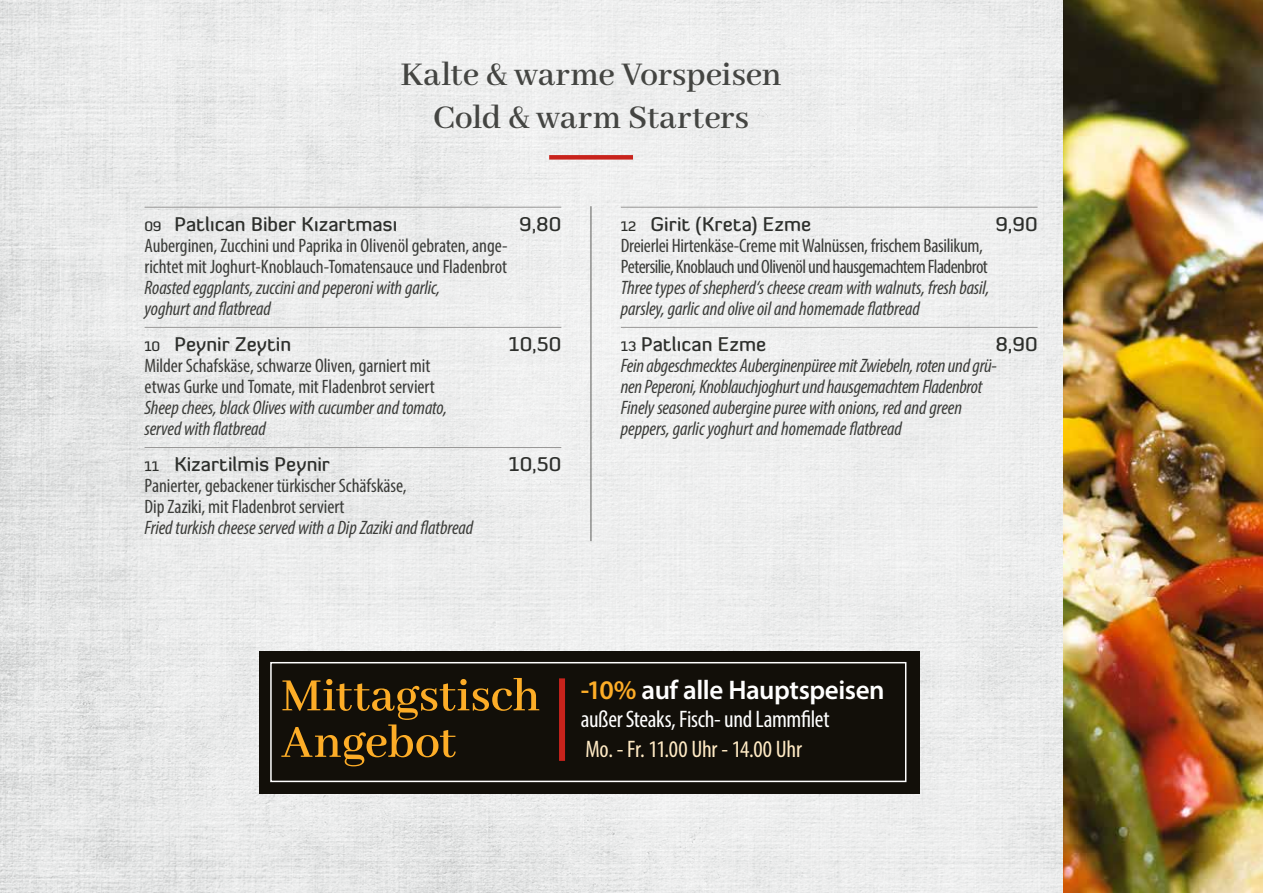
<style>
.page{position:relative;width:1263px;height:893px;background:#fff}
.page>*{position:absolute;margin:0;border:0;box-sizing:border-box;transform-origin:0 0}
.t1{font:600 51px/46.5px "Abhaya Libre";letter-spacing:-.005em;color:#fdad27}
.t2{font:600 36px/43.2px "Abhaya Libre";color:#444542;text-align:center}
.t3{font:600 27px "Myriad Pro";letter-spacing:-.015em;color:#fff}
.t4{font:condensed 24px "Myriad Pro";letter-spacing:-.015em;color:#fff}
.t5{font:condensed 24px "Myriad Pro";letter-spacing:-.01em;color:#ffeac4}
.t6{font:italic condensed 19.5px/21px "Myriad Pro";letter-spacing:-.01em;color:#3c3d3a}
.t7{font:condensed 19.5px/21px "Myriad Pro";letter-spacing:-.005em;color:#3c3d3a}
.t8{font:condensed 19.5px/21px "Myriad Pro";letter-spacing:-.025em;color:#3c3d3a}
.t9{font:500 19.5px "Diavlo";letter-spacing:.005em;color:#2d2f2c}
.s1{font-size:13.5px}
.s2{color:#fdad27}
</style>
<div class="page">
<img style="left:0;top:0;width:1063px;height:893px">
<img style="left:1063px;top:0;width:200px;height:893px">
<hr style="left:590px;top:206px;width:1px;height:335px;background:#5d5d5a">
<hr style="left:145px;top:207px;width:416px;height:1px;background:#979695">
<hr style="left:145px;top:327px;width:416px;height:1px;background:#979695">
<hr style="left:145px;top:447px;width:416px;height:1px;background:#979695">
<hr style="left:621px;top:207px;width:416px;height:1px;background:#979695">
<hr style="left:621px;top:327px;width:416px;height:1px;background:#979695">
<div style="left:549px;top:155px;width:84px;height:5px;background:#c8231c"></div>
<div style="left:259px;top:651px;width:661px;height:142px;background:#120f09"></div>
<div style="left:270px;top:662px;width:636px;height:120px;border:2px solid #fff"></div>
<div style="left:559px;top:678px;width:6px;height:83px;background:#c8231c"></div>
<h2 class="t2" style="left:400px;top:54px;width:383px">Kalte &amp; warme Vorspeisen<br>Cold &amp; warm Starters</h2>
<p class="t9" style="left:145px;top:212px;width:254px"><span class="s1">09</span> Patlıcan Biber Kızartması</p>
<p class="t9" style="left:519px;top:212px;width:44px">9,80</p>
<p class="t7" style="left:145px;top:235px;width:364px">Auberginen, Zucchini und Paprika in Olivenöl gebraten, ange&shy;richtet mit Joghurt-Knoblauch-Tomatensauce und Fladenbrot</p>
<p class="t6" style="left:145px;top:277px;width:297px">Roasted eggplants, zuccini and peperoni with garlic, yoghurt and flatbread</p>
<p class="t9" style="left:145px;top:332px;width:148px"><span class="s1">10</span> Peynir Zeytin</p>
<p class="t9" style="left:509px;top:332px;width:54px">10,50</p>
<p class="t7" style="left:145px;top:355px;width:292px">Milder Schafskäse, schwarze Oliven, garniert mit etwas Gurke und Tomate, mit Fladenbrot serviert</p>
<p class="t6" style="left:145px;top:397px;width:304px">Sheep chees, black Olives with cucumber and tomato, served with flatbread</p>
<p class="t9" style="left:145px;top:452px;width:187px"><span class="s1">11</span> Kizartilmis Peynir</p>
<p class="t9" style="left:509px;top:452px;width:54px">10,50</p>
<p class="t7" style="left:145px;top:475px;width:264px">Panierter, gebackener türkischer Schäfskäse,<br>Dip Zaziki, mit Fladenbrot serviert</p>
<p class="t6" style="left:145px;top:517px;width:330px">Fried turkish cheese served with a Dip Zaziki and flatbread</p>
<p class="t9" style="left:621px;top:212px;width:192px"><span class="s1">12</span> Girit (Kreta) Ezme</p>
<p class="t9" style="left:995px;top:212px;width:44px">9,90</p>
<p class="t8" style="left:621px;top:235px;width:368px">Dreierlei Hirtenkäse-Creme mit Walnüssen, frischem Basilikum,<br>Petersilie, Knoblauch und Olivenöl und hausgemachtem Fladenbrot</p>
<p class="t6" style="left:621px;top:277px;width:370px">Three types of shepherd‘s cheese cream with walnuts, fresh basil, parsley, garlic and olive oil and homemade flatbread</p>
<p class="t9" style="left:621px;top:332px;width:147px"><span class="s1">13</span> Patlıcan Ezme</p>
<p class="t9" style="left:995px;top:332px;width:44px">8,90</p>
<p class="t6" style="left:621px;top:355px;width:378px">Fein abgeschmecktes Auberginenpüree mit Zwiebeln, roten und grü&shy;nen Peperoni, Knoblauchjoghurt und hausgemachtem Fladenbrot Finely seasoned aubergine puree with onions, red and green peppers, garlic yoghurt and homemade flatbread</p>
<h1 class="t1" style="left:281px;top:674px;width:261px">Mittagstisch<br>Angebot</h1>
<h3 class="t3" style="left:581px;top:672px;width:305px"><span class="s2">-10%</span> auf alle Hauptspeisen</h3>
<p class="t4" style="left:581px;top:705px;width:250px">außer Steaks, Fisch- und Lammfilet</p>
<p class="t5" style="left:585px;top:734px;width:218px">Mo. - Fr. 11.00 Uhr - 14.00 Uhr</p>
</div>
